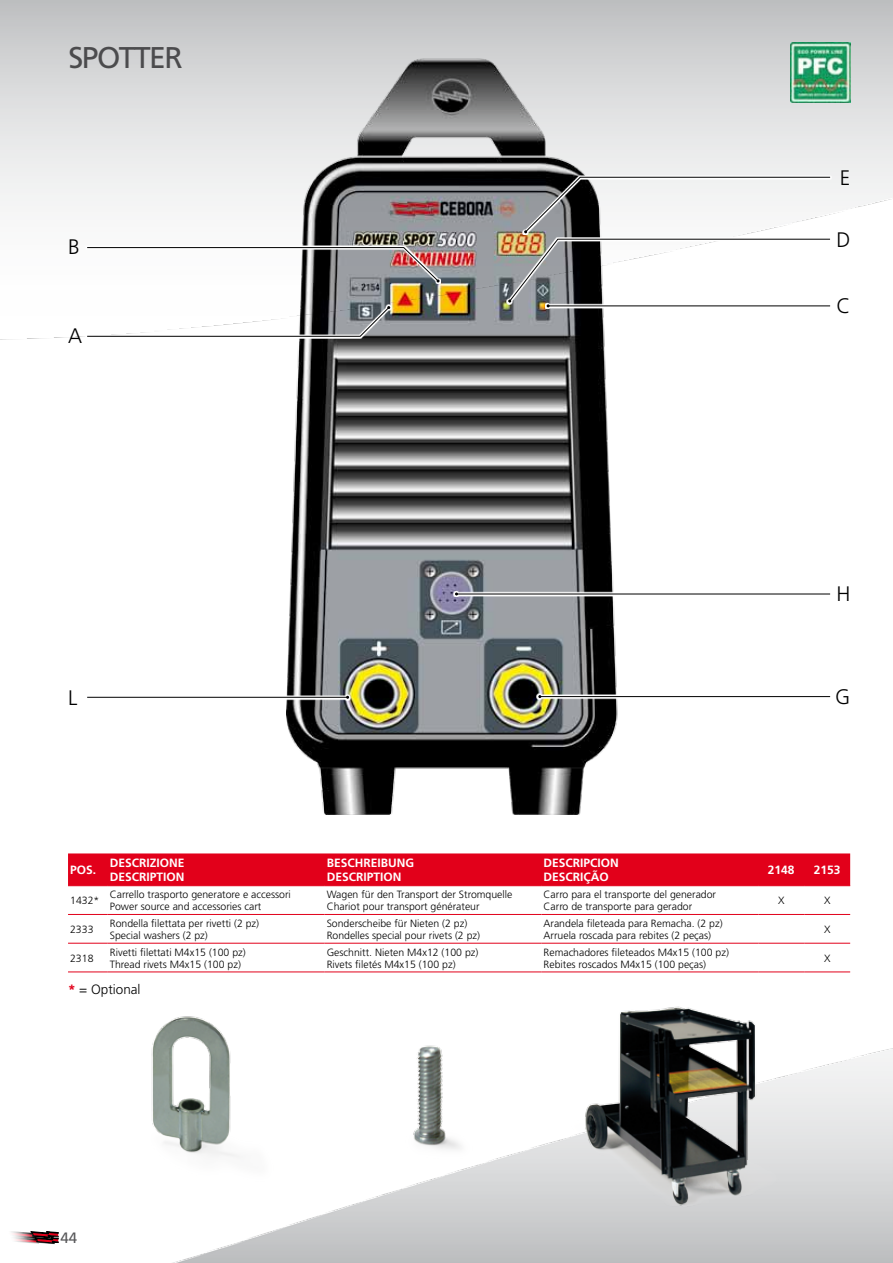
<style>
.page{position:relative;width:893px;height:1263px;background:#fff}
.page>*{position:absolute;margin:0;border:0;box-sizing:border-box;transform-origin:0 0}
.t1{font:30px "Frutiger";letter-spacing:-.05em;color:#4b4b4d}
.t2{font:300 21px "Frutiger";color:#000}
.t3{font:15px "Frutiger";color:#58585a}
.t4{font:300 13.5px "Frutiger";color:#000}
.t5{font:700 12px/14.4px "Frutiger";color:#fff}
.t6{font:300 10.5px/12px "Frutiger";color:#000}
.s1{font-weight:700;color:#e2001a}
</style>
<div class="page">
<img style="left:141px;top:879px;width:752px;height:384px">
<img style="left:0;top:0;width:893px;height:340px">
<svg style="left:11px;top:1231px;width:47px;height:13px"></svg>
<img style="left:287px;top:59px;width:362px;height:755px">
<svg style="left:86px;top:246px;width:355px;height:38px"></svg>
<svg style="left:86px;top:247px;width:354px;height:35px"></svg>
<div style="left:545px;top:303px;width:287px;height:6px;background:#fff"></div>
<svg style="left:508px;top:176px;width:323px;height:131px"></svg>
<svg style="left:453px;top:591px;width:378px;height:6px"></svg>
<hr style="left:456px;top:594px;width:374px;height:1px;background:#000">
<svg style="left:537px;top:693px;width:294px;height:7px"></svg>
<hr style="left:540px;top:696px;width:290px;height:1px;background:#000">
<svg style="left:87px;top:694px;width:264px;height:7px"></svg>
<hr style="left:87px;top:697px;width:261px;height:1px;background:#000">
<svg style="left:86px;top:304px;width:306px;height:34px"></svg>
<svg style="left:86px;top:306px;width:304px;height:31px"></svg>
<div style="left:68px;top:853px;width:782px;height:32px;background:#e2001a"></div>
<hr style="left:68px;top:885px;width:40px;height:1px;background:#e2001a">
<hr style="left:108px;top:885px;width:217px;height:1px;background:#e2001a">
<hr style="left:325px;top:885px;width:216px;height:1px;background:#e2001a">
<hr style="left:541px;top:885px;width:217px;height:1px;background:#e2001a">
<hr style="left:758px;top:885px;width:46px;height:1px;background:#e2001a">
<hr style="left:804px;top:885px;width:46px;height:1px;background:#e2001a">
<hr style="left:68px;top:914px;width:40px;height:1px;background:#e2001a">
<hr style="left:108px;top:914px;width:217px;height:1px;background:#e2001a">
<hr style="left:325px;top:914px;width:216px;height:1px;background:#e2001a">
<hr style="left:541px;top:914px;width:217px;height:1px;background:#e2001a">
<hr style="left:758px;top:914px;width:46px;height:1px;background:#e2001a">
<hr style="left:804px;top:914px;width:46px;height:1px;background:#e2001a">
<hr style="left:68px;top:943px;width:40px;height:1px;background:#e2001a">
<hr style="left:68px;top:972px;width:40px;height:1px;background:#e2001a">
<hr style="left:108px;top:943px;width:217px;height:1px;background:#e2001a">
<hr style="left:108px;top:972px;width:217px;height:1px;background:#e2001a">
<hr style="left:325px;top:943px;width:216px;height:1px;background:#e2001a">
<hr style="left:325px;top:972px;width:216px;height:1px;background:#e2001a">
<hr style="left:541px;top:943px;width:217px;height:1px;background:#e2001a">
<hr style="left:541px;top:972px;width:217px;height:1px;background:#e2001a">
<hr style="left:758px;top:943px;width:46px;height:1px;background:#e2001a">
<hr style="left:758px;top:972px;width:46px;height:1px;background:#e2001a">
<hr style="left:804px;top:943px;width:46px;height:1px;background:#e2001a">
<hr style="left:804px;top:972px;width:46px;height:1px;background:#e2001a">
<img style="left:553px;top:986px;width:241px;height:241px">
<img style="left:390px;top:1035px;width:89px;height:125px">
<img style="left:142px;top:1009px;width:136px;height:177px">
<img style="left:791px;top:43px;width:59px;height:59px">
<h1 class="t1" style="left:68px;top:40px;width:116px">SPOTTER</h1>
<h2 class="t2" style="left:68px;top:235px;width:13px">B</h2>
<h2 class="t2" style="left:68px;top:324px;width:16px">A</h2>
<h2 class="t2" style="left:68px;top:685px;width:11px">L</h2>
<h2 class="t2" style="left:840px;top:166px;width:12px">E</h2>
<h2 class="t2" style="left:836px;top:228px;width:16px">D</h2>
<h2 class="t2" style="left:836px;top:294px;width:16px">C</h2>
<h2 class="t2" style="left:836px;top:582px;width:16px">H</h2>
<h2 class="t2" style="left:835px;top:684px;width:17px">G</h2>
<p class="t5" style="left:70px;top:863px;width:28px">POS.</p>
<p class="t5" style="left:110px;top:855px;width:76px">DESCRIZIONE<br>DESCRIPTION</p>
<p class="t5" style="left:327px;top:855px;width:89px">BESCHREIBUNG<br>DESCRIPTION</p>
<p class="t5" style="left:544px;top:855px;width:77px">DESCRIPCION<br>DESCRIÇÃO</p>
<p class="t5" style="left:768px;top:863px;width:28px">2148</p>
<p class="t5" style="left:814px;top:863px;width:28px">2153</p>
<p class="t6" style="left:70px;top:894px;width:31px">1432*</p>
<p class="t6" style="left:110px;top:888px;width:183px">Carrello trasporto generatore e accessori<br>Power source and accessories cart</p>
<p class="t6" style="left:327px;top:888px;width:187px">Wagen für den Transport der Stromquelle<br>Chariot pour transport générateur</p>
<p class="t6" style="left:544px;top:888px;width:174px">Carro para el transporte del generador<br>Carro de transporte para gerador</p>
<p class="t6" style="left:778px;top:894px;width:8px">X</p>
<p class="t6" style="left:824px;top:894px;width:8px">X</p>
<p class="t6" style="left:70px;top:923px;width:25px">2333</p>
<p class="t6" style="left:110px;top:917px;width:151px">Rondella filettata per rivetti (2 pz)<br>Special washers (2 pz)</p>
<p class="t6" style="left:327px;top:917px;width:155px">Sonderscheibe für Nieten (2 pz)<br>Rondelles special pour rivets (2 pz)</p>
<p class="t6" style="left:544px;top:917px;width:181px">Arandela fileteada para Remacha. (2 pz)<br>Arruela roscada para rebites (2 peças)</p>
<p class="t6" style="left:824px;top:923px;width:8px">X</p>
<p class="t6" style="left:70px;top:952px;width:25px">2318</p>
<p class="t6" style="left:110px;top:946px;width:137px">Rivetti filettati M4x15 (100 pz)<br>Thread rivets M4x15 (100 pz)</p>
<p class="t6" style="left:327px;top:946px;width:153px">Geschnitt. Nieten M4x12 (100 pz)<br>Rivets filetés M4x15 (100 pz)</p>
<p class="t6" style="left:544px;top:946px;width:187px">Remachadores fileteados M4x15 (100 pz)<br>Rebites roscados M4x15 (100 peças)</p>
<p class="t6" style="left:824px;top:952px;width:8px">X</p>
<p class="t4" style="left:68px;top:982px;width:74px"><span class="s1">*</span> = Optional</p>
<h3 class="t3" style="left:60px;top:1229px;width:18px">44</h3>
</div>
